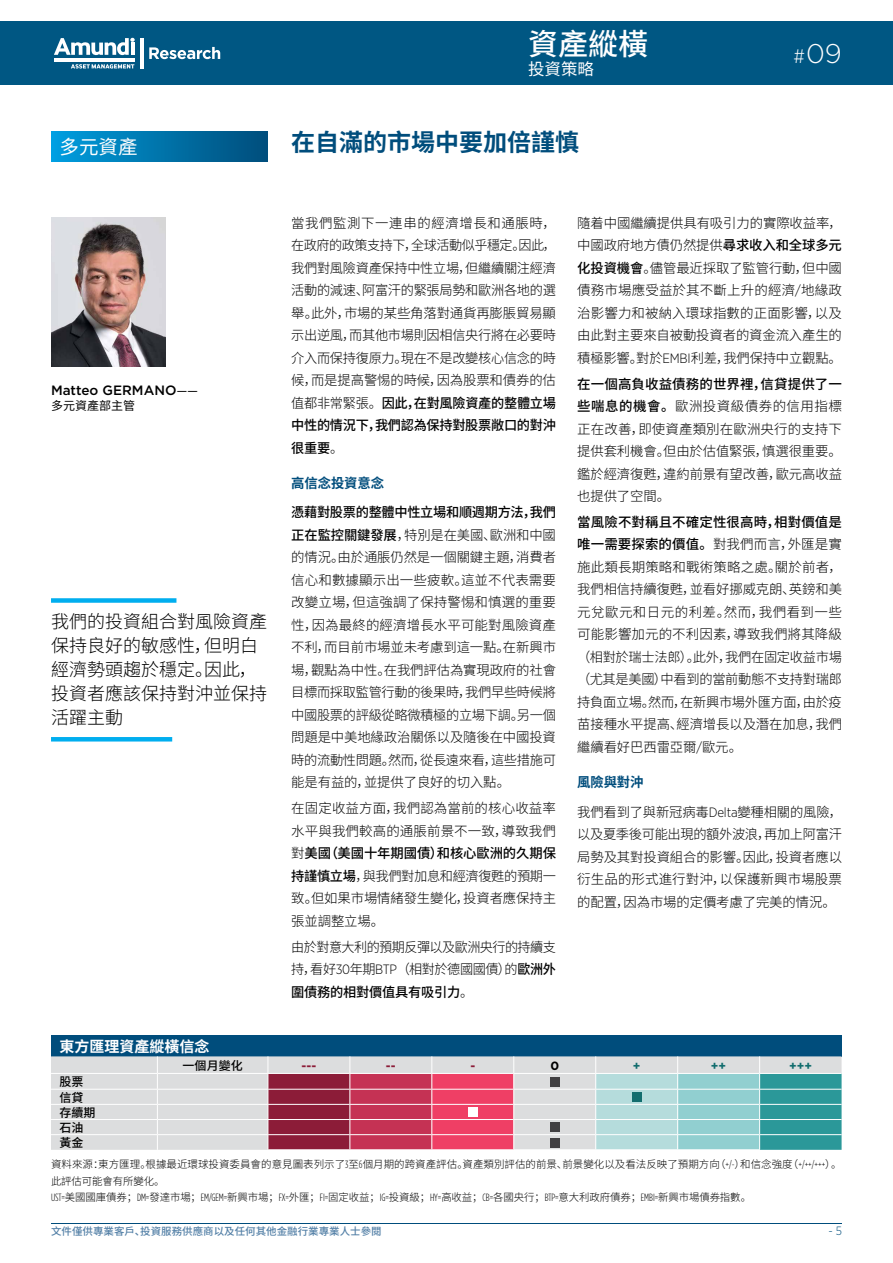
<style>
.page{position:relative;width:893px;height:1263px;background:#fff}
.page>*{position:absolute;margin:0;border:0;box-sizing:border-box;transform-origin:0 0}
.t1{font:500 30px "Noto Sans CJ Ksc";color:#fff}
.t2{font:300 27px "Gotham";color:#fff}
.t3{font:700 24px "Noto Sans CJ Ksc";color:#004d7c}
.t4{font:19.5px "Noto Sans CJ Ksc";color:#fff}
.t5{font:300 18px/24px "Noto Sans CJ Ksc";color:#000}
.t6{font:16.5px "Noto Sans CJ Ksc";color:#fff}
.t7{font:700 15px "Noto Sans CJ Ksc";color:#fff}
.t8{font:300 13.5px/22.5px "Noto Sans CJ Ksc";letter-spacing:-.01em;color:#000;text-align:justify}
.t9{font:500 13.5px "Gotham";color:#000}
.t10{font:700 13.5px "Noto Sans CJ Ksc";letter-spacing:-.01em;color:#004d7c}
.t11{font:500 12px/15.3px "Noto Sans CJ Ksc";color:#000}
.t12{font:12px "Noto Sans CJ Ksc";color:#000}
.t13{font:700 12px "Gotham";color:#8c1c38}
.t14{font:700 12px "Gotham";color:#126d6e}
.t15{font:300 12px "Gotham Narrow";color:#004d7c}
.t16{font:700 12px "Gotham";color:#000}
.t17{font:300 10.5px/16.5px "Noto Sans CJ Ksc";color:#000}
.t18{font:500 10.35px "Noto Sans CJ Ksc";color:#527fa6}
.s1{font-family:"Gotham Narrow";font-size:19.5px}
.s2{font-weight:400;font-style:italic;font-size:12px}
.s3{font-weight:500}
.s4{font-family:"Gotham Narrow"}
.s5{font-weight:700;color:#004d7c}
.s6{font-family:"Gotham Condensed"}
</style>
<div class="page">
<hr style="left:51px;top:1222px;width:791px;height:1px;background:#004d7c">
<div style="left:0;top:21px;width:893px;height:64px;background:#005783"></div>
<svg style="left:54px;top:38px;width:81px;height:17px"></svg>
<hr style="left:54px;top:58px;width:80px;height:3px;background:#fff">
<svg style="left:71px;top:64px;width:63px;height:5px"></svg>
<hr style="left:141px;top:38px;width:3px;height:31px;background:#fff">
<svg style="left:149px;top:47px;width:71px;height:12px"></svg>
<div style="left:51px;top:1035px;width:791px;height:21px;background:#004d7c"></div>
<div style="left:51px;top:1056px;width:217px;height:94px;background:#dcddde"></div>
<hr style="left:51px;top:1104px;width:106px;height:1px;background:#fff">
<hr style="left:157px;top:1104px;width:111px;height:1px;background:#fff">
<hr style="left:51px;top:1119px;width:106px;height:1px;background:#fff">
<hr style="left:157px;top:1119px;width:111px;height:1px;background:#fff">
<hr style="left:51px;top:1134px;width:106px;height:1px;background:#fff">
<hr style="left:157px;top:1134px;width:111px;height:1px;background:#fff">
<hr style="left:51px;top:1073px;width:106px;height:1px;background:#fff">
<hr style="left:157px;top:1073px;width:111px;height:1px;background:#fff">
<svg style="left:157px;top:1056px;width:1px;height:94px"></svg>
<svg style="left:268px;top:1056px;width:574px;height:94px;background:#b49da9"></svg>
<hr style="left:51px;top:1089px;width:106px;height:1px;background:#fff">
<hr style="left:157px;top:1089px;width:111px;height:1px;background:#fff">
<div style="left:550px;top:1077px;width:9px;height:9px;background:#414042"></div>
<div style="left:632px;top:1092px;width:9px;height:10px;background:#126d6e"></div>
<div style="left:468px;top:1107px;width:9px;height:10px;background:#fff"></div>
<div style="left:550px;top:1123px;width:9px;height:9px;background:#414042"></div>
<div style="left:550px;top:1138px;width:9px;height:9px;background:#414042"></div>
<div style="left:51px;top:132px;width:217px;height:30px;background:linear-gradient(to right,#009edf,#004c7a)"></div>
<img style="left:51px;top:218px;width:115px;height:148px">
<div style="left:51px;top:598px;width:125px;height:5px;background:#00aeef"></div>
<hr style="left:51px;top:737px;width:121px;height:4px;background:#00aeef">
<h1 class="t1" style="left:528px;top:27px;width:121px">資產縱橫</h1>
<p class="t6" style="left:528px;top:60px;width:67px">投資策略</p>
<h3 class="t4" style="left:60px;top:136px;width:79px">多元資產</h3>
<h3 class="t3" style="left:291px;top:129px;width:290px">在自滿的市場中要加倍謹慎</h3>
<h2 class="t2" style="left:793px;top:37px;width:50px"><span class="s1">#</span> 09</h2>
<p class="t9" style="left:51px;top:381px;width:149px">Matteo GERMANO<span class="s2">——</span></p>
<p class="t12" style="left:51px;top:399px;width:85px">多元資產部主管</p>
<h3 class="t5" style="left:51px;top:610px;width:217px">我們的投資組合對風險資產保持良好的敏感性，但明白經濟勢頭趨於穩定。因此，投資者應該保持對沖並保持活躍主動</h3>
<p class="t8" style="left:291px;top:212px;width:266px">當我們監測下一連串的經濟增長和通脹時，在政府的政策支持下，全球活動似乎穩定。因此，我們對風險資產保持中性立場，但繼續關注經濟活動的減速、阿富汗的緊張局勢和歐洲各地的選舉。此外，市場的某些角落對通貨再膨脹貿易顯示出逆風，而其他市場則因相信央行將在必要時介入而保持復原力。現在不是改變核心信念的時候，而是提高警惕的時候，因為股票和債券的估值都非常緊張。<span class="s3">因此，在對風險資產的整體立場中性的情況下，我們認為保持對股票敞口的對沖很重要</span>。</p>
<p class="t10" style="left:291px;top:475px;width:94px">高信念投資意念</p>
<p class="t8" style="left:291px;top:501px;width:266px"><span class="s3">憑藉對股票的整體中性立場和順週期方法，我們正在監控關鍵發展</span>，特別是在美國、歐洲和中國的情況。由於通脹仍然是一個關鍵主題，消費者信心和數據顯示出一些疲軟。這並不代表需要改變立場，但這強調了保持警惕和慎選的重要性，因為最終的經濟增長水平可能對風險資產不利，而目前市場並未考慮到這一點。在新興市場，觀點為中性。在我們評估為實現政府的社會目標而採取監管行動的後果時，我們早些時候將中國股票的評級從略微積極的立場下調。另一個問題是中美地緣政治關係以及隨後在中國投資時的流動性問題。然而，從長遠來看，這些措施可能是有益的，並提供了良好的切入點。</p>
<p class="t8" style="left:291px;top:797px;width:266px">在固定收益方面，我們認為當前的核心收益率水平與我們較高的通脹前景不一致，導致我們對<span class="s3">美國（美國十年期國債）和核心歐洲的久期保持謹慎立場</span>，與我們對加息和經濟復甦的預期一致。但如果市場情緒發生變化，投資者應保持主張並調整立場。</p>
<p class="t8" style="left:291px;top:936px;width:266px">由於對意大利的預期反彈以及歐洲央行的持續支持，看好<span class="s4">30</span>年期<span class="s4">BTP</span>（相對於德國國債）的<span class="s3">歐洲外圍債務的相對價值具有吸引力</span>。</p>
<p class="t8" style="left:577px;top:212px;width:266px">隨着中國繼續提供具有吸引力的實際收益率，中國政府地方債仍然提供<span class="s3">尋求收入和全球多元化投資機會</span>。儘管最近採取了監管行動，但中國債務市場應受益於其不斷上升的經濟<span class="s4">/</span>地緣政治影響力和被納入環球指數的正面影響，以及由此對主要來自被動投資者的資金流入產生的積極影響。對於<span class="s4">EMBI</span>利差，我們保持中立觀點。</p>
<p class="t8" style="left:577px;top:373px;width:266px"><span class="s3">在一個高負收益債務的世界裡，信貸提供了一些喘息的機會。</span>歐洲投資級債券的信用指標正在改善，即使資產類別在歐洲央行的支持下提供套利機會。但由於估值緊張，慎選很重要。鑑於經濟復甦，違約前景有望改善，歐元高收益也提供了空間。</p>
<p class="t8" style="left:577px;top:511px;width:266px"><span class="s3">當風險不對稱且不確定性很高時，相對價值是唯一需要探索的價值。</span>對我們而言，外匯是實施此類長期策略和戰術策略之處。關於前者，我們相信持續復甦，並看好挪威克朗、英鎊和美元兌歐元和日元的利差。然而，我們看到一些可能影響加元的不利因素，導致我們將其降級（相對於瑞士法郎）。此外，我們在固定收益市場（尤其是美國）中看到的當前動態不支持對瑞郎持負面立場。然而，在新興市場外匯方面，由於疫苗接種水平提高、經濟增長以及潛在加息，我們繼續看好巴西雷亞爾<span class="s4">/</span>歐元。</p>
<p class="t8" style="left:577px;top:768px;width:266px;line-height:29.2px"><span class="s5">風險與對沖<br></span>我們看到了與新冠病毒<span class="s4">Delta</span>變種相關的風險，</p>
<p class="t8" style="left:577px;top:823px;width:266px">以及夏季後可能出現的額外波浪，再加上阿富汗局勢及其對投資組合的影響。因此，投資者應以衍生品的形式進行對沖，以保護新興市場股票的配置，因為市場的定價考慮了完美的情況。</p>
<p class="t7" style="left:60px;top:1038px;width:151px">東方匯理資產縱橫信念</p>
<p class="t11" style="left:183px;top:1058px;width:61px">一個月變化</p>
<p class="t13" style="left:302px;top:1057px;width:16px">---</p>
<p class="t13" style="left:386px;top:1057px;width:11px">--</p>
<p class="t13" style="left:470px;top:1057px;width:6px">-</p>
<p class="t16" style="left:550px;top:1057px;width:10px">0</p>
<p class="t14" style="left:633px;top:1057px;width:9px">+</p>
<p class="t14" style="left:711px;top:1057px;width:17px">++</p>
<p class="t14" style="left:789px;top:1057px;width:25px">+++</p>
<p class="t11" style="left:60px;top:1074px;width:38px">股票信貸存續期石油黃金</p>
<p class="t17" style="left:51px;top:1156px;width:792px">資料來源：東方匯理。根據最近環球投資委員會的意見圖表列示了<span class="s6">3</span>至<span class="s6">6</span>個月期的跨資產評估。資產類別評估的前景、前景變化以及看法反映了預期方向（<span class="s6">+/-</span>）和信念強度（<span class="s6">+/++/+++</span>）。此評估可能會有所變化。<br><span class="s6">UST=</span>美國國庫債券；<span class="s6">DM=</span>發達市場；<span class="s6">EM/GEM=</span>新興市場；<span class="s6">FX=</span>外匯；<span class="s6">FI=</span>固定收益；<span class="s6">IG=</span>投資級；<span class="s6">HY=</span>高收益；<span class="s6">CB=</span>各國央行；<span class="s6">BTP=</span>意大利政府債券；<span class="s6">EMBI=</span>新興市場債券指數。</p>
<p class="t18" style="left:51px;top:1225px;width:332px">文件僅供專業客戶、投資服務供應商以及任何其他金融行業專業人士參閱</p>
<p class="t15" style="left:828px;top:1224px;width:15px">- 5</p>
</div>
